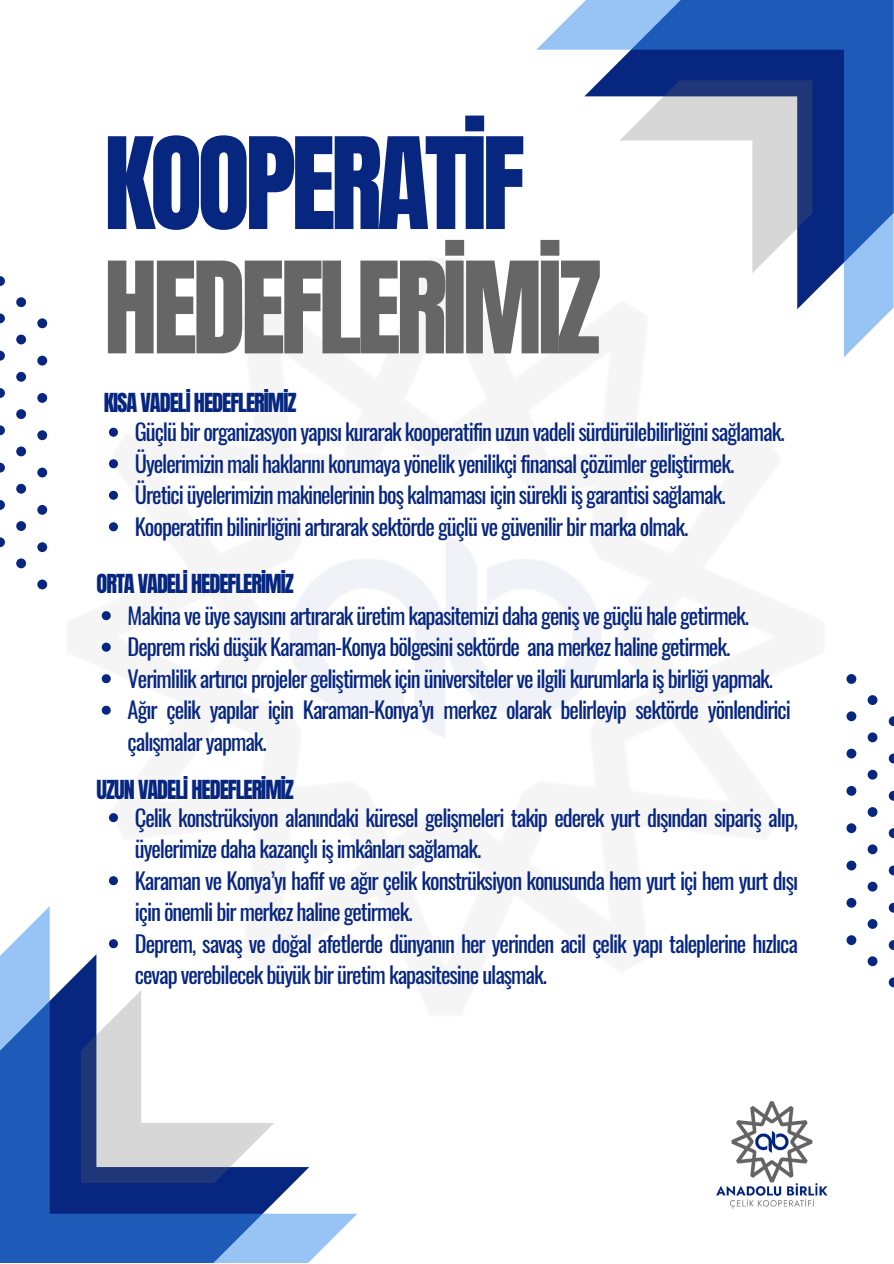
<style>
.page{position:relative;width:894px;height:1264px;background:#fff}
.page>*{position:absolute;margin:0;border:0;box-sizing:border-box;transform-origin:0 0}
.t1{font:108px "Anton";letter-spacing:-.045em;color:#666}
.t2{font:108px "Anton";letter-spacing:-.045em;color:#072680}
.t3{font:22.5px/31.5px "Oswald";letter-spacing:-.045em;color:#072680}
.t4{font:22.35px "Anton";letter-spacing:-.045em;color:#072680}
</style>
<div class="page">
<img style="left:47px;top:322px;width:554px;height:564px">
<svg style="left:846px;top:674px;width:47px;height:314px"></svg>
<svg style="left:0;top:276px;width:47px;height:313px"></svg>
<svg style="left:0;top:906px;width:357px;height:356px"></svg>
<svg style="left:81px;top:990px;width:193px;height:193px"></svg>
<svg style="left:536px;top:1px;width:357px;height:356px"></svg>
<svg style="left:619px;top:80px;width:193px;height:193px"></svg>
<svg style="left:102px;top:611px;width:9px;height:9px"></svg>
<svg style="left:102px;top:642px;width:9px;height:9px"></svg>
<svg style="left:102px;top:674px;width:9px;height:9px"></svg>
<svg style="left:102px;top:705px;width:9px;height:9px"></svg>
<img style="left:716px;top:1101px;width:112px;height:108px">
<svg style="left:109px;top:428px;width:9px;height:9px"></svg>
<svg style="left:109px;top:459px;width:9px;height:9px"></svg>
<svg style="left:109px;top:491px;width:9px;height:9px"></svg>
<svg style="left:109px;top:522px;width:9px;height:9px"></svg>
<svg style="left:109px;top:813px;width:9px;height:9px"></svg>
<svg style="left:109px;top:876px;width:9px;height:9px"></svg>
<svg style="left:109px;top:939px;width:9px;height:9px"></svg>
<h1 class="t2" style="left:104px;top:106px;width:422px">KOOPERATİF</h1>
<h1 class="t1" style="left:104px;top:230px;width:499px">HEDEFLERİMİZ</h1>
<p class="t4" style="left:104px;top:386px;width:194px">KISA VADELİ HEDEFLERİMİZ</p>
<p class="t3" style="left:135px;top:415px;width:651px">Güçlü bir organizasyon yapısı kurarak kooperatifin uzun vadeli sürdürülebilirliğini sağlamak.</p>
<p class="t3" style="left:135px;top:447px;width:600px">Üyelerimizin mali haklarını korumaya yönelik yenilikçi finansal çözümler geliştirmek.</p>
<p class="t3" style="left:135px;top:478px;width:592px">Üretici üyelerimizin makinelerinin boş kalmaması için sürekli iş garantisi sağlamak.</p>
<p class="t3" style="left:135px;top:510px;width:555px">Kooperatifin bilinirliğini artırarak sektörde güçlü ve güvenilir bir marka olmak.</p>
<p class="t4" style="left:96px;top:567px;width:199px">ORTA VADELİ HEDEFLERİMİZ</p>
<p class="t3" style="left:128px;top:598px;width:622px">Makina ve üye sayısını artırarak üretim kapasitemizi daha geniş ve güçlü hale getirmek.</p>
<p class="t3" style="left:128px;top:630px;width:604px">Deprem riski düşük Karaman-Konya bölgesini sektörde ana merkez haline getirmek.</p>
<p class="t3" style="left:128px;top:661px;width:646px">Verimlilik artırıcı projeler geliştirmek için üniversiteler ve ilgili kurumlarla iş birliği yapmak.</p>
<p class="t3" style="left:128px;top:693px;width:662px">Ağır çelik yapılar için Karaman-Konya’yı merkez olarak belirleyip sektörde yönlendirici çalışmalar yapmak.</p>
<p class="t4" style="left:96px;top:773px;width:199px">UZUN VADELİ HEDEFLERİMİZ</p>
<p class="t3" style="left:135px;top:800px;width:664px">Çelik konstrüksiyon alanındaki küresel gelişmeleri takip ederek yurt dışından sipariş alıp, üyelerimize daha kazançlı iş imkânları sağlamak.</p>
<h2 class="t3" style="left:135px;top:863px;width:664px">Karaman ve Konya’yı hafif ve ağır çelik konstrüksiyon konusunda hem yurt içi hem yurt dışı için önemli bir merkez haline getirmek.</h2>
<p class="t3" style="left:135px;top:926px;width:664px">Deprem, savaş ve doğal afetlerde dünyanın her yerinden acil çelik yapı taleplerine hızlıca cevap verebilecek büyük bir üretim kapasitesine ulaşmak.</p>
</div>
